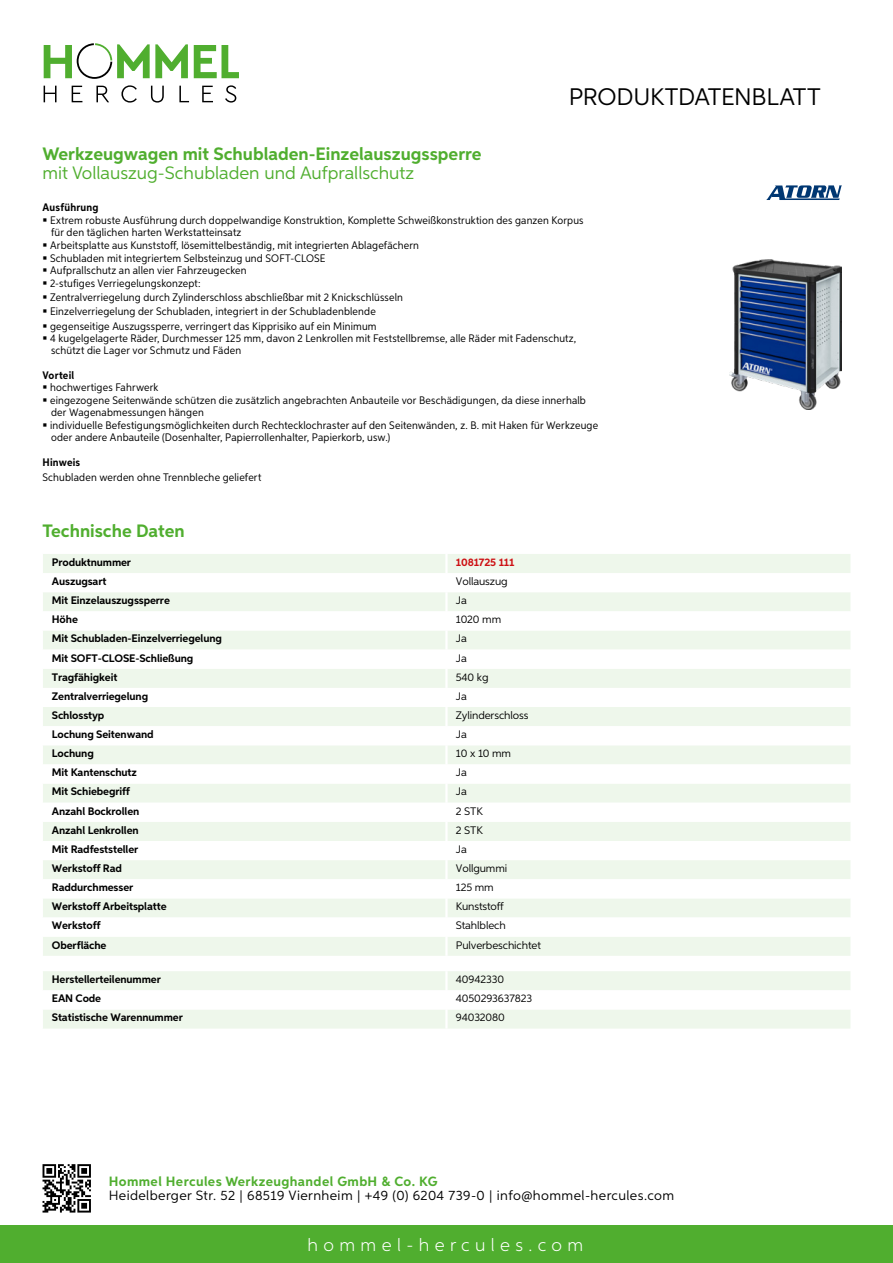
<style>
.page{position:relative;width:893px;height:1263px;background:#fff}
.page>*{position:absolute;margin:0;border:0;box-sizing:border-box;transform-origin:0 0}
.t1{font:24px "Aspira";letter-spacing:-.01em;color:#000}
.t2{font:700 18px "Aspira";color:#50ae2f}
.t3{font:18px "Aspira";color:#50ae2f}
.t4{font:300 18px "Aspira";letter-spacing:.3em;color:#fff}
.t5{font:13.5px "Aspira";letter-spacing:.03em;color:#000}
.t6{font:700 13.5px "Aspira";letter-spacing:.03em;color:#50ae2f}
.t7{font:10.95px/12.6px "Aspira Nar";letter-spacing:.015em;color:#000}
.t8{font:700 10.95px "Aspira";letter-spacing:-.01em;color:#000}
.t9{font:10.95px "Aspira";letter-spacing:-.01em;color:#000}
.t10{font:700 10.95px "Aspira Nar";letter-spacing:.02em;color:#000}
.t11{font:700 10.95px "Aspira";letter-spacing:-.01em;color:#cd1013}
</style>
<div class="page">
<div style="left:0;top:1226px;width:893px;height:37px;background:#50ae2f"></div>
<svg style="left:43px;top:1164px;width:48px;height:48px"></svg>
<svg style="left:194px;top:45px;width:45px;height:33px"></svg>
<svg style="left:44px;top:43px;width:144px;height:36px"></svg>
<svg style="left:44px;top:86px;width:13px;height:16px"></svg>
<svg style="left:72px;top:86px;width:10px;height:16px"></svg>
<svg style="left:96px;top:86px;width:13px;height:16px"></svg>
<svg style="left:121px;top:85px;width:16px;height:18px"></svg>
<svg style="left:151px;top:86px;width:13px;height:17px"></svg>
<svg style="left:179px;top:86px;width:10px;height:16px"></svg>
<svg style="left:202px;top:86px;width:11px;height:16px"></svg>
<svg style="left:225px;top:85px;width:11px;height:18px"></svg>
<div style="left:43px;top:554px;width:807px;height:402px;background:#eef7eb"></div>
<svg style="left:43px;top:573px;width:807px;height:364px"></svg>
<hr style="left:445px;top:554px;width:3px;height:19px;background:#fff">
<hr style="left:445px;top:573px;width:3px;height:19px;background:#fff">
<hr style="left:445px;top:592px;width:3px;height:19px;background:#fff">
<hr style="left:445px;top:611px;width:3px;height:19px;background:#fff">
<hr style="left:445px;top:630px;width:3px;height:20px;background:#fff">
<hr style="left:445px;top:650px;width:3px;height:19px;background:#fff">
<hr style="left:445px;top:669px;width:3px;height:19px;background:#fff">
<hr style="left:445px;top:688px;width:3px;height:19px;background:#fff">
<hr style="left:445px;top:707px;width:3px;height:19px;background:#fff">
<hr style="left:445px;top:726px;width:3px;height:19px;background:#fff">
<hr style="left:445px;top:745px;width:3px;height:19px;background:#fff">
<hr style="left:445px;top:764px;width:3px;height:19px;background:#fff">
<hr style="left:445px;top:783px;width:3px;height:20px;background:#fff">
<hr style="left:445px;top:803px;width:3px;height:19px;background:#fff">
<hr style="left:445px;top:822px;width:3px;height:19px;background:#fff">
<hr style="left:445px;top:841px;width:3px;height:19px;background:#fff">
<hr style="left:445px;top:860px;width:3px;height:19px;background:#fff">
<hr style="left:445px;top:879px;width:3px;height:19px;background:#fff">
<hr style="left:445px;top:898px;width:3px;height:19px;background:#fff">
<hr style="left:445px;top:917px;width:3px;height:20px;background:#fff">
<hr style="left:445px;top:937px;width:3px;height:19px;background:#fff">
<svg style="left:43px;top:971px;width:807px;height:57px"></svg>
<hr style="left:445px;top:1009px;width:3px;height:19px;background:#fff">
<img style="left:729px;top:259px;width:113px;height:150px">
<svg style="left:766px;top:185px;width:76px;height:15px"></svg>
<h1 class="t1" style="left:569px;top:82px;width:253px">Produktdatenblatt</h1>
<h2 class="t2" style="left:43px;top:142px;width:440px">Werkzeugwagen mit Schubladen-Einzelauszugssperre</h2>
<h2 class="t3" style="left:43px;top:162px;width:373px">mit Vollauszug-Schubladen und Aufprallschutz</h2>
<p class="t10" style="left:43px;top:201px;width:58px">Ausführung</p>
<p class="t7" style="left:50px;top:214px;width:535px">Extrem robuste Ausführung durch doppelwandige Konstruktion, Komplette Schweißkonstruktion des ganzen Korpus für den täglichen harten Werkstatteinsatz<br>Arbeitsplatte aus Kunststoff, lösemittelbeständig, mit integrierten Ablagefächern<br>Schubladen mit integriertem Selbsteinzug und SOFT-CLOSE<br>Aufprallschutz an allen vier Fahrzeugecken<br>2-stufiges Verriegelungskonzept:</p>
<p class="t7" style="left:50px;top:290px;width:354px;line-height:14.1px">Zentralverriegelung durch Zylinderschloss abschließbar mit 2 Knickschlüsseln<br>Einzelverriegelung der Schubladen, integriert in der Schubladenblende gegenseitige Auszugssperre, verringert das Kipprisiko auf ein Minimum</p>
<p class="t7" style="left:50px;top:332px;width:528px;line-height:12px">4 kugelgelagerte Räder, Durchmesser 125 mm, davon 2 Lenkrollen mit Feststellbremse, alle Räder mit Fadenschutz, schützt die Lager vor Schmutz und Fäden</p>
<p class="t10" style="left:43px;top:368px;width:33px">Vorteil</p>
<p class="t7" style="left:50px;top:381px;width:550px">hochwertiges Fahrwerk<br>eingezogene Seitenwände schützen die zusätzlich angebrachten Anbauteile vor Beschädigungen, da diese innerhalb der Wagenabmessungen hängen<br>individuelle Befestigungsmöglichkeiten durch Rechtecklochraster auf den Seitenwänden, z. B. mit Haken für Werkzeuge oder andere Anbauteile (Dosenhalter, Papierrollenhalter, Papierkorb, usw.)</p>
<p class="t10" style="left:43px;top:456px;width:39px">Hinweis</p>
<p class="t7" style="left:43px;top:471px;width:220px">Schubladen werden ohne Trennbleche geliefert</p>
<h2 class="t2" style="left:43px;top:520px;width:144px">Technische Daten</h2>
<p class="t8" style="left:52px;top:555px;width:81px">Produktnummer</p>
<p class="t11" style="left:456px;top:555px;width:60px">1081725 111</p>
<p class="t8" style="left:52px;top:574px;width:56px">Auszugsart</p>
<p class="t9" style="left:456px;top:575px;width:53px">Vollauszug</p>
<p class="t8" style="left:52px;top:594px;width:120px">Mit Einzelauszugssperre</p>
<p class="t9" style="left:456px;top:594px;width:13px">Ja</p>
<p class="t8" style="left:52px;top:613px;width:28px">Höhe</p>
<p class="t9" style="left:456px;top:613px;width:47px">1020 mm</p>
<p class="t8" style="left:52px;top:632px;width:172px">Mit Schubladen-Einzelverriegelung</p>
<p class="t9" style="left:456px;top:632px;width:13px">Ja</p>
<p class="t8" style="left:52px;top:651px;width:143px">Mit SOFT-CLOSE-Schließung</p>
<p class="t9" style="left:456px;top:651px;width:13px">Ja</p>
<p class="t8" style="left:52px;top:670px;width:67px">Tragfähigkeit</p>
<p class="t9" style="left:456px;top:670px;width:34px">540 kg</p>
<p class="t8" style="left:52px;top:689px;width:98px">Zentralverriegelung</p>
<p class="t9" style="left:456px;top:689px;width:13px">Ja</p>
<p class="t8" style="left:52px;top:708px;width:54px">Schlosstyp</p>
<p class="t9" style="left:456px;top:708px;width:74px">Zylinderschloss</p>
<p class="t8" style="left:52px;top:727px;width:103px">Lochung Seitenwand</p>
<p class="t9" style="left:456px;top:728px;width:13px">Ja</p>
<p class="t8" style="left:52px;top:747px;width:43px">Lochung</p>
<p class="t9" style="left:456px;top:747px;width:57px">10 x 10 mm</p>
<p class="t8" style="left:52px;top:766px;width:87px">Mit Kantenschutz</p>
<p class="t9" style="left:456px;top:766px;width:13px">Ja</p>
<p class="t8" style="left:52px;top:785px;width:80px">Mit Schiebegriff</p>
<p class="t9" style="left:456px;top:785px;width:13px">Ja</p>
<p class="t8" style="left:52px;top:804px;width:89px">Anzahl Bockrollen</p>
<p class="t9" style="left:456px;top:804px;width:22px">2 STK</p>
<p class="t8" style="left:52px;top:823px;width:88px">Anzahl Lenkrollen</p>
<p class="t9" style="left:456px;top:823px;width:22px">2 STK</p>
<p class="t8" style="left:52px;top:842px;width:88px">Mit Radfeststeller</p>
<p class="t9" style="left:456px;top:842px;width:13px">Ja</p>
<p class="t8" style="left:52px;top:861px;width:72px">Werkstoff Rad</p>
<p class="t9" style="left:456px;top:861px;width:53px">Vollgummi</p>
<p class="t8" style="left:52px;top:881px;width:83px">Raddurchmesser</p>
<p class="t9" style="left:456px;top:881px;width:39px">125 mm</p>
<p class="t8" style="left:52px;top:900px;width:116px">Werkstoff Arbeitsplatte</p>
<p class="t9" style="left:456px;top:900px;width:50px">Kunststoff</p>
<p class="t8" style="left:52px;top:919px;width:50px">Werkstoff</p>
<p class="t9" style="left:456px;top:919px;width:51px">Stahlblech</p>
<p class="t8" style="left:52px;top:938px;width:56px">Oberfläche</p>
<p class="t9" style="left:456px;top:938px;width:87px">Pulverbeschichtet</p>
<p class="t8" style="left:52px;top:973px;width:111px">Herstellerteilenummer</p>
<p class="t9" style="left:456px;top:973px;width:50px">40942330</p>
<p class="t8" style="left:52px;top:992px;width:51px">EAN Code</p>
<p class="t9" style="left:456px;top:992px;width:78px">4050293637823</p>
<p class="t8" style="left:52px;top:1011px;width:132px">Statistische Warennummer</p>
<p class="t9" style="left:456px;top:1011px;width:51px">94032080</p>
<p class="t6" style="left:109px;top:1172px;width:330px">Hommel Hercules Werkzeughandel GmbH &amp; Co. KG</p>
<p class="t5" style="left:109px;top:1187px;width:567px">Heidelberger Str. 52 | 68519 Viernheim | +49 (0) 6204 739-0 | info@hommel-hercules.com</p>
<h2 class="t4" style="left:307px;top:1234px;width:277px">hommel-hercules.com</h2>
</div>
